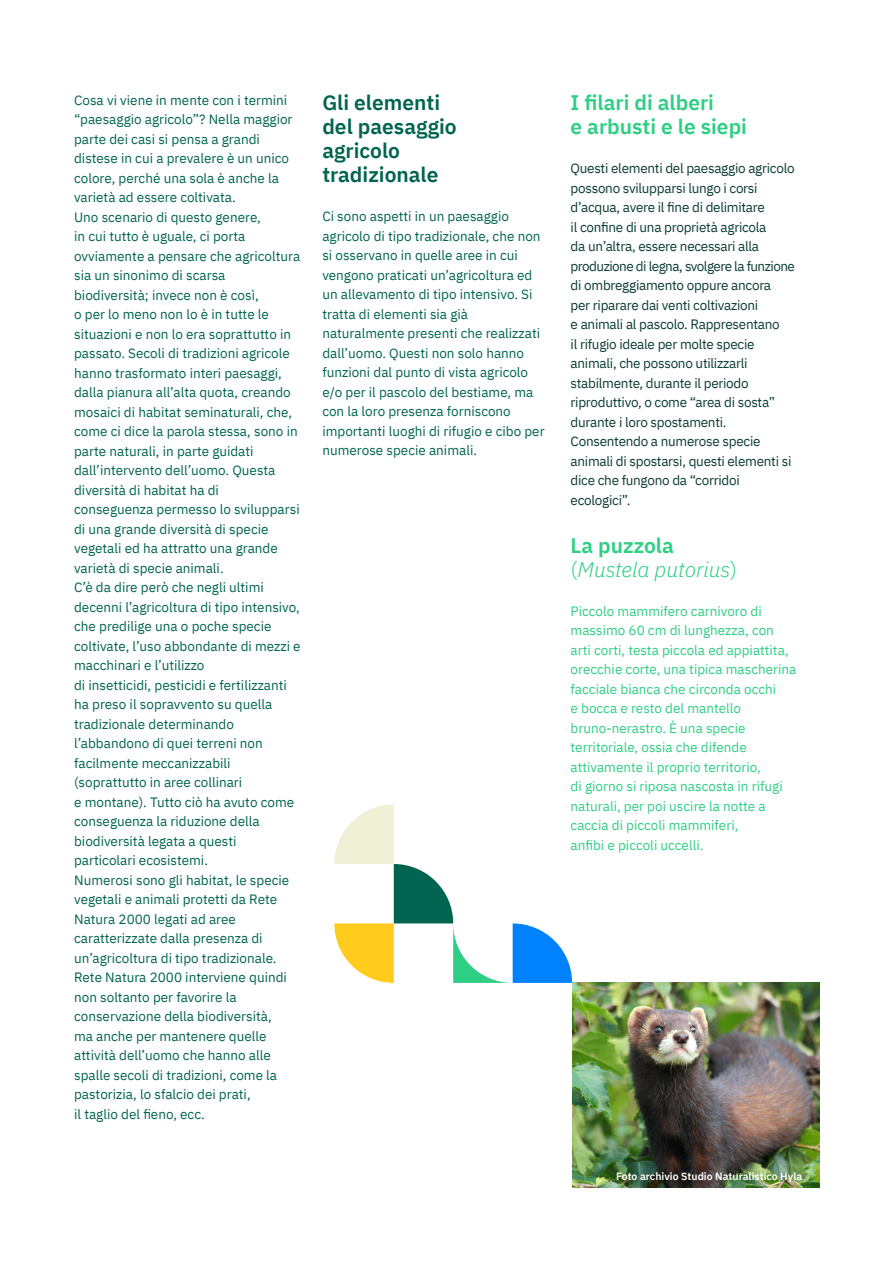
<style>
.page{position:relative;width:893px;height:1263px;background:#fff}
.page>*{position:absolute;margin:0;border:0;box-sizing:border-box;transform-origin:0 0}
.t1{font:600 21px/24px "IBM Plex Sans";color:#006450}
.t2{font:600 21px/24px "IBM Plex Sans";color:#2fce85}
.t3{font:italic 300 21px/24px "IBM Plex Sans";color:#2fce85}
.t4{font:13.5px/19.5px "IBM Plex Sans";color:#006450}
.t5{font:13.5px/19.5px "IBM Plex Sans";letter-spacing:-.02em;color:#0a3c32}
.t6{font:13.5px/19.5px "IBM Plex Sans";color:#2fce85}
.t7{font:600 10.5px "IBM Plex Sans";color:#fff}
.s1{font-weight:600;font-style:normal}
.s2{font-style:normal}
</style>
<div class="page">
<img style="left:572px;top:983px;width:248px;height:204px">
<svg style="left:334px;top:804px;width:238px;height:179px"></svg>
<p class="t4" style="left:74px;top:89px;width:228px">Cosa vi viene in mente con i termini “paesaggio agricolo”? Nella maggior parte dei casi si pensa a grandi distese in cui a prevalere è un unico colore, perché una sola è anche la varietà ad essere coltivata.<br>Uno scenario di questo genere,<br>in cui tutto è uguale, ci porta ovviamente a pensare che agricoltura sia un sinonimo di scarsa biodiversità; invece non è così,<br>o per lo meno non lo è in tutte le situazioni e non lo era soprattutto in passato. Secoli di tradizioni agricole hanno trasformato interi paesaggi, dalla pianura all’alta quota, creando mosaici di habitat seminaturali, che, come ci dice la parola stessa, sono in parte naturali, in parte guidati dall’intervento dell’uomo. Questa diversità di habitat ha di conseguenza permesso lo svilupparsi di una grande diversità di specie vegetali ed ha attratto una grande varietà di specie animali.<br>C’è da dire però che negli ultimi decenni l’agricoltura di tipo intensivo, che predilige una o poche specie coltivate, l’uso abbondante di mezzi e macchinari e l’utilizzo<br>di insetticidi, pesticidi e fertilizzanti ha preso il sopravvento su quella tradizionale determinando l’abbandono di quei terreni non facilmente meccanizzabili (soprattutto in aree collinari<br>e montane). Tutto ciò ha avuto come conseguenza la riduzione della biodiversità legata a questi particolari ecosistemi.<br>Numerosi sono gli habitat, le specie vegetali e animali protetti da Rete Natura 2000 legati ad aree caratterizzate dalla presenza di un’agricoltura di tipo tradizionale.<br>Rete Natura 2000 interviene quindi non soltanto per favorire la conservazione della biodiversità,<br>ma anche per mantenere quelle attività dell’uomo che hanno alle spalle secoli di tradizioni, come la pastorizia, lo sfalcio dei prati,<br>il taglio del fieno, ecc.</p>
<h1 class="t1" style="left:322px;top:89px;width:136px">Gli elementi del paesaggio agricolo tradizionale</h1>
<p class="t4" style="left:322px;top:206px;width:224px">Ci sono aspetti in un paesaggio agricolo di tipo tradizionale, che non si osservano in quelle aree in cui vengono praticati un’agricoltura ed un allevamento di tipo intensivo. Si tratta di elementi sia già naturalmente presenti che realizzati dall’uomo. Questi non solo hanno funzioni dal punto di vista agricolo e/o per il pascolo del bestiame, ma con la loro presenza forniscono importanti luoghi di rifugio e cibo per numerose specie animali.</p>
<h1 class="t2" style="left:571px;top:89px;width:178px">I filari di alberi<br>e arbusti e le siepi</h1>
<p class="t5" style="left:571px;top:158px;width:226px">Questi elementi del paesaggio agricolo possono svilupparsi lungo i corsi d’acqua, avere il fine di delimitare<br>il confine di una proprietà agricola<br>da un’altra, essere necessari alla produzione di legna, svolgere la funzione di ombreggiamento oppure ancora<br>per riparare dai venti coltivazioni<br>e animali al pascolo. Rappresentano<br>il rifugio ideale per molte specie animali, che possono utilizzarli stabilmente, durante il periodo riproduttivo, o come “area di sosta” durante i loro spostamenti.<br>Consentendo a numerose specie animali di spostarsi, questi elementi si dice che fungono da “corridoi ecologici”.</p>
<h1 class="t3" style="left:571px;top:532px;width:168px"><span class="s1">La puzzola </span><span class="s2">(</span>Mustela putorius<span class="s2">)</span></h1>
<p class="t6" style="left:571px;top:600px;width:227px">Piccolo mammifero carnivoro di massimo 60 cm di lunghezza, con arti corti, testa piccola ed appiattita, orecchie corte, una tipica mascherina facciale bianca che circonda occhi<br>e bocca e resto del mantello bruno-nerastro. È una specie territoriale, ossia che difende attivamente il proprio territorio,<br>di giorno si riposa nascosta in rifugi naturali, per poi uscire la notte a caccia di piccoli mammiferi,<br>anfibi e piccoli uccelli.</p>
<p class="t7" style="left:616px;top:1168px;width:188px">Foto archivio Studio Naturalistico Hyla</p>
</div>
